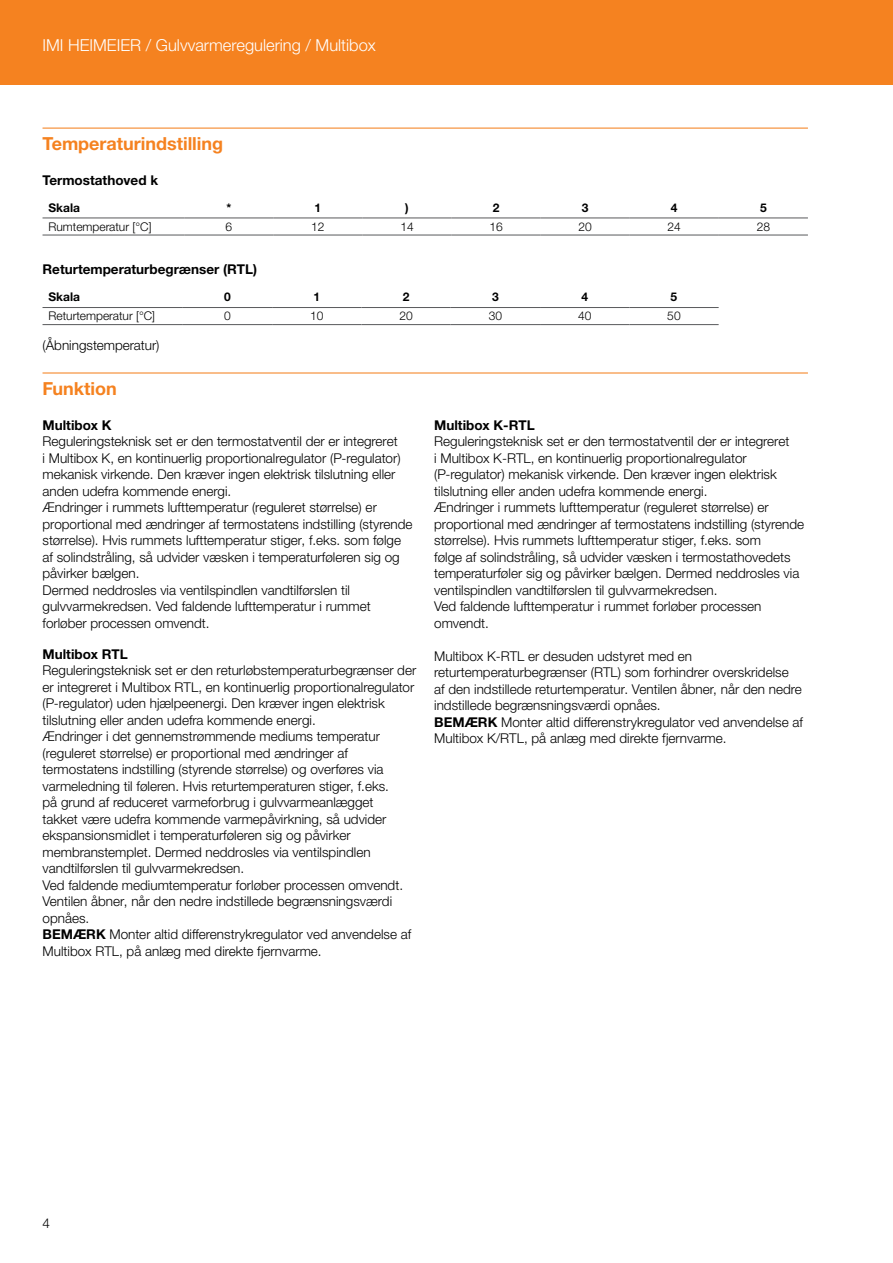
<style>
.page{position:relative;width:893px;height:1263px;background:#fff}
.page>*{position:absolute;margin:0;border:0;box-sizing:border-box;transform-origin:0 0}
.t1{font:700 18px "Helvetica Neue LTW1 G";color:#f58220}
.t2{font:300 16.5px "Helvetica Neue LTW1 G";color:#fff}
.t3{font:300 13.5px/16.5px "Helvetica Neue LTW1 G";color:#000}
.t4{font:700 13.5px "Helvetica Neue LTW1 G";color:#000}
.t5{font:300 12px "Helvetica Neue LTW1 G";color:#000}
.t6{font:700 12px "Helvetica Neue LTW1 G";color:#000}
.s1{font-weight:700}
</style>
<div class="page">
<div style="left:0;top:0;width:893px;height:85px;background:#f58220"></div>
<hr style="left:43px;top:128px;width:765px;height:1px;background:#f58220">
<hr style="left:43px;top:372px;width:765px;height:1px;background:#f58220">
<hr style="left:43px;top:218px;width:141px;height:1px;background:#58595b">
<hr style="left:43px;top:235px;width:141px;height:1px;background:#58595b">
<hr style="left:184px;top:218px;width:89px;height:1px;background:#58595b">
<hr style="left:184px;top:235px;width:89px;height:1px;background:#58595b">
<hr style="left:273px;top:218px;width:89px;height:1px;background:#58595b">
<hr style="left:273px;top:235px;width:89px;height:1px;background:#58595b">
<hr style="left:362px;top:218px;width:90px;height:1px;background:#58595b">
<hr style="left:362px;top:235px;width:90px;height:1px;background:#58595b">
<hr style="left:452px;top:218px;width:89px;height:1px;background:#58595b">
<hr style="left:452px;top:235px;width:89px;height:1px;background:#58595b">
<hr style="left:541px;top:218px;width:89px;height:1px;background:#58595b">
<hr style="left:541px;top:235px;width:89px;height:1px;background:#58595b">
<hr style="left:630px;top:218px;width:89px;height:1px;background:#58595b">
<hr style="left:630px;top:235px;width:89px;height:1px;background:#58595b">
<hr style="left:719px;top:218px;width:89px;height:1px;background:#58595b">
<hr style="left:719px;top:235px;width:89px;height:1px;background:#58595b">
<hr style="left:43px;top:307px;width:140px;height:1px;background:#58595b">
<hr style="left:43px;top:324px;width:140px;height:1px;background:#58595b">
<hr style="left:183px;top:307px;width:89px;height:1px;background:#58595b">
<hr style="left:183px;top:324px;width:89px;height:1px;background:#58595b">
<hr style="left:272px;top:307px;width:89px;height:1px;background:#58595b">
<hr style="left:272px;top:324px;width:89px;height:1px;background:#58595b">
<hr style="left:361px;top:307px;width:90px;height:1px;background:#58595b">
<hr style="left:361px;top:324px;width:90px;height:1px;background:#58595b">
<hr style="left:451px;top:307px;width:89px;height:1px;background:#58595b">
<hr style="left:451px;top:324px;width:89px;height:1px;background:#58595b">
<hr style="left:540px;top:307px;width:89px;height:1px;background:#58595b">
<hr style="left:540px;top:324px;width:89px;height:1px;background:#58595b">
<hr style="left:629px;top:307px;width:90px;height:1px;background:#58595b">
<hr style="left:629px;top:324px;width:90px;height:1px;background:#58595b">
<p class="t2" style="left:43px;top:35px;width:335px">IMI HEIMEIER / Gulvvarmeregulering / Multibox</p>
<h1 class="t1" style="left:43px;top:132px;width:182px">Temperaturindstilling</h1>
<p class="t4" style="left:43px;top:172px;width:117px">Termostathoved k</p>
<p class="t6" style="left:49px;top:200px;width:33px">Skala</p>
<p class="t6" style="left:226px;top:200px;width:6px">*</p>
<p class="t6" style="left:315px;top:200px;width:8px">1</p>
<p class="t6" style="left:405px;top:200px;width:5px">)</p>
<p class="t6" style="left:493px;top:200px;width:8px">2</p>
<p class="t6" style="left:582px;top:200px;width:8px">3</p>
<p class="t6" style="left:671px;top:200px;width:8px">4</p>
<p class="t6" style="left:760px;top:200px;width:8px">5</p>
<p class="t5" style="left:49px;top:219px;width:105px">Rumtemperatur [°C]</p>
<p class="t5" style="left:225px;top:219px;width:8px">6</p>
<p class="t5" style="left:311px;top:219px;width:15px">12</p>
<p class="t5" style="left:400px;top:219px;width:15px">14</p>
<p class="t5" style="left:489px;top:219px;width:15px">16</p>
<p class="t5" style="left:578px;top:219px;width:15px">20</p>
<p class="t5" style="left:668px;top:219px;width:15px">24</p>
<p class="t5" style="left:757px;top:219px;width:15px">28</p>
<p class="t4" style="left:43px;top:261px;width:216px">Returtemperaturbegrænser (RTL)</p>
<p class="t6" style="left:49px;top:289px;width:33px">Skala</p>
<p class="t6" style="left:224px;top:289px;width:8px">0</p>
<p class="t6" style="left:313px;top:289px;width:8px">1</p>
<p class="t6" style="left:403px;top:289px;width:8px">2</p>
<p class="t6" style="left:492px;top:289px;width:8px">3</p>
<p class="t6" style="left:581px;top:289px;width:8px">4</p>
<p class="t6" style="left:671px;top:289px;width:8px">5</p>
<p class="t5" style="left:49px;top:309px;width:108px">Returtemperatur [°C]</p>
<p class="t5" style="left:224px;top:309px;width:8px">0</p>
<p class="t5" style="left:310px;top:309px;width:15px">10</p>
<p class="t5" style="left:399px;top:309px;width:15px">20</p>
<p class="t5" style="left:489px;top:309px;width:15px">30</p>
<p class="t5" style="left:578px;top:309px;width:15px">40</p>
<p class="t5" style="left:667px;top:309px;width:15px">50</p>
<p class="t3" style="left:43px;top:337px;width:119px">(Åbningstemperatur)</p>
<h1 class="t1" style="left:43px;top:377px;width:76px">Funktion</h1>
<p class="t4" style="left:43px;top:417px;width:71px">Multibox K</p>
<p class="t3" style="left:43px;top:433px;width:371px">Reguleringsteknisk set er den termostatventil der er integreret<br>i Multibox K, en kontinuerlig proportionalregulator (P-regulator) mekanisk virkende. Den kræver ingen elektrisk tilslutning eller anden udefra kommende energi.<br>Ændringer i rummets lufttemperatur (reguleret størrelse) er proportional med ændringer af termostatens indstilling (styrende størrelse). Hvis rummets lufttemperatur stiger, f.eks. som følge af solindstråling, så udvider væsken i temperaturføleren sig og påvirker bælgen.<br>Dermed neddrosles via ventilspindlen vandtilførslen til gulvvarmekredsen. Ved faldende lufttemperatur i rummet forløber processen omvendt.</p>
<p class="t4" style="left:43px;top:645px;width:87px">Multibox RTL</p>
<p class="t3" style="left:43px;top:662px;width:375px">Reguleringsteknisk set er den returløbstemperaturbegrænser der er integreret i Multibox RTL, en kontinuerlig proportionalregulator (P-regulator) uden hjælpeenergi. Den kræver ingen elektrisk tilslutning eller anden udefra kommende energi.<br>Ændringer i det gennemstrømmende mediums temperatur (reguleret størrelse) er proportional med ændringer af termostatens indstilling (styrende størrelse) og overføres via varmeledning til føleren. Hvis returtemperaturen stiger, f.eks.<br>på grund af reduceret varmeforbrug i gulvvarmeanlægget<br>takket være udefra kommende varmepåvirkning, så udvider ekspansionsmidlet i temperaturføleren sig og påvirker membranstemplet. Dermed neddrosles via ventilspindlen vandtilførslen til gulvvarmekredsen.<br>Ved faldende mediumtemperatur forløber processen omvendt.<br>Ventilen åbner, når den nedre indstillede begrænsningsværdi opnåes.<br><span class="s1">BEMÆRK</span> Monter altid differenstrykregulator ved anvendelse af Multibox RTL, på anlæg med direkte fjernvarme.</p>
<p class="t4" style="left:434px;top:417px;width:102px">Multibox K-RTL</p>
<p class="t3" style="left:434px;top:433px;width:371px">Reguleringsteknisk set er den termostatventil der er integreret<br>i Multibox K-RTL, en kontinuerlig proportionalregulator (P-regulator) mekanisk virkende. Den kræver ingen elektrisk tilslutning eller anden udefra kommende energi.<br>Ændringer i rummets lufttemperatur (reguleret størrelse) er proportional med ændringer af termostatens indstilling (styrende størrelse). Hvis rummets lufttemperatur stiger, f.eks. som<br>følge af solindstråling, så udvider væsken i termostathovedets temperaturføler sig og påvirker bælgen. Dermed neddrosles via ventilspindlen vandtilførslen til gulvvarmekredsen.<br>Ved faldende lufttemperatur i rummet forløber processen omvendt.</p>
<p class="t3" style="left:434px;top:648px;width:370px">Multibox K-RTL er desuden udstyret med en returtemperaturbegrænser (RTL) som forhindrer overskridelse<br>af den indstillede returtemperatur. Ventilen åbner, når den nedre indstillede begrænsningsværdi opnåes.<br><span class="s1">BEMÆRK</span> Monter altid differenstrykregulator ved anvendelse af Multibox K/RTL, på anlæg med direkte fjernvarme.</p>
<p class="t3" style="left:43px;top:1215px;width:9px">4</p>
</div>
